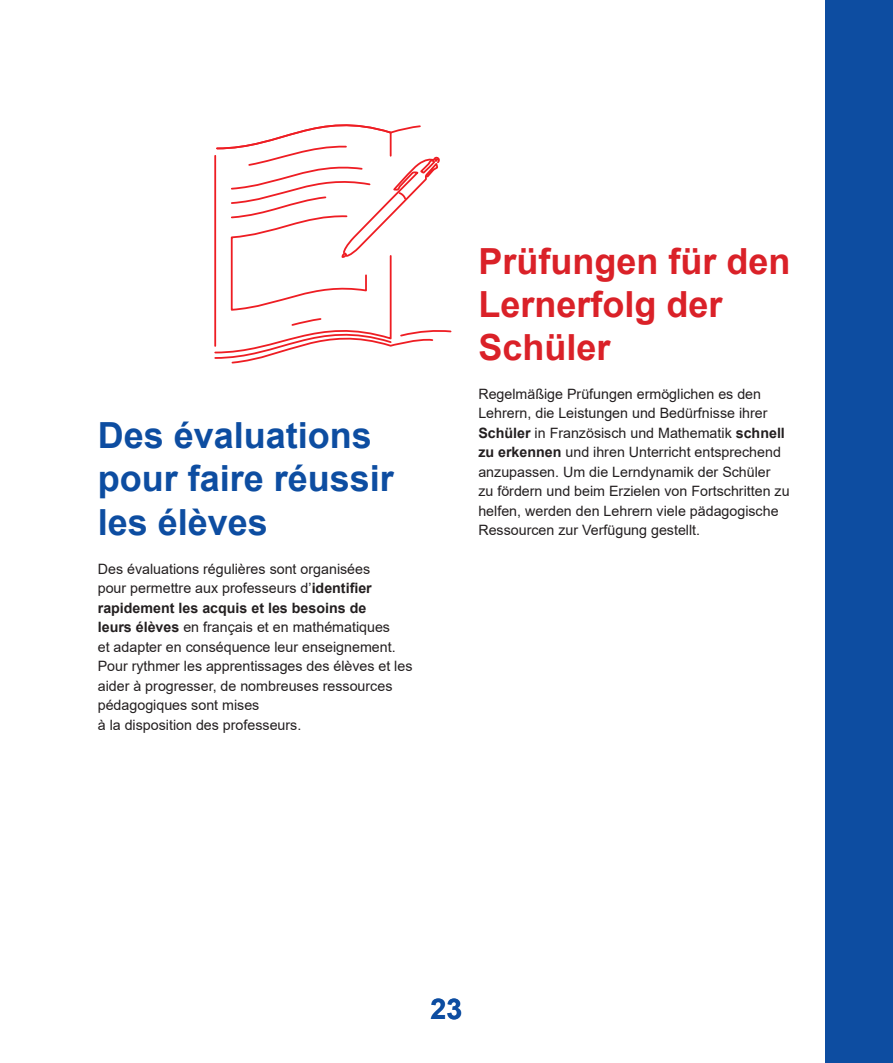
<style>
.page{position:relative;width:893px;height:1063px;background:#fff}
.page>*{position:absolute;margin:0;border:0;box-sizing:border-box;transform-origin:0 0}
.t1{font:700 36px/43.2px "Arial";color:#0d4da1}
.t2{font:700 36px/43.2px "Arial";color:#da2128}
.t3{font:700 28.5px "Arial";color:#0d4da1}
.t4{font:14.25px/19.5px "Arial";color:#231f20}
.s1{font-weight:700}
</style>
<div class="page">
<svg style="left:214px;top:124px;width:237px;height:240px"></svg>
<div style="left:826px;top:0;width:67px;height:1063px;background:#0d4da1"></div>
<p class="t1" style="left:98px;top:414px;width:298px">Des évaluations pour faire réussir les élèves</p>
<p class="t4" style="left:98px;top:559px;width:316px">Des évaluations régulières sont organisées<br>pour permettre aux professeurs d’<span class="s1">identifier rapidement les acquis et les besoins de<br>leurs élèves</span> en français et en mathématiques<br>et adapter en conséquence leur enseignement.<br>Pour rythmer les apprentissages des élèves et les aider à progresser, de nombreuses ressources pédagogiques sont mises<br>à la disposition des professeurs.</p>
<p class="t2" style="left:478px;top:240px;width:314px">Prüfungen für den<br>Lernerfolg der<br>Schüler</p>
<p class="t4" style="left:478px;top:384px;width:313px">Regelmäßige Prüfungen ermöglichen es den Lehrern, die Leistungen und Bedürfnisse ihrer <span class="s1">Schüler</span> in Französisch und Mathematik <span class="s1">schnell zu erkennen</span> und ihren Unterricht entsprechend anzupassen. Um die Lerndynamik der Schüler<br>zu fördern und beim Erzielen von Fortschritten zu helfen, werden den Lehrern viele pädagogische Ressourcen zur Verfügung gestellt.</p>
<h2 class="t3" style="left:431px;top:989px;width:33px">23</h2>
</div>
